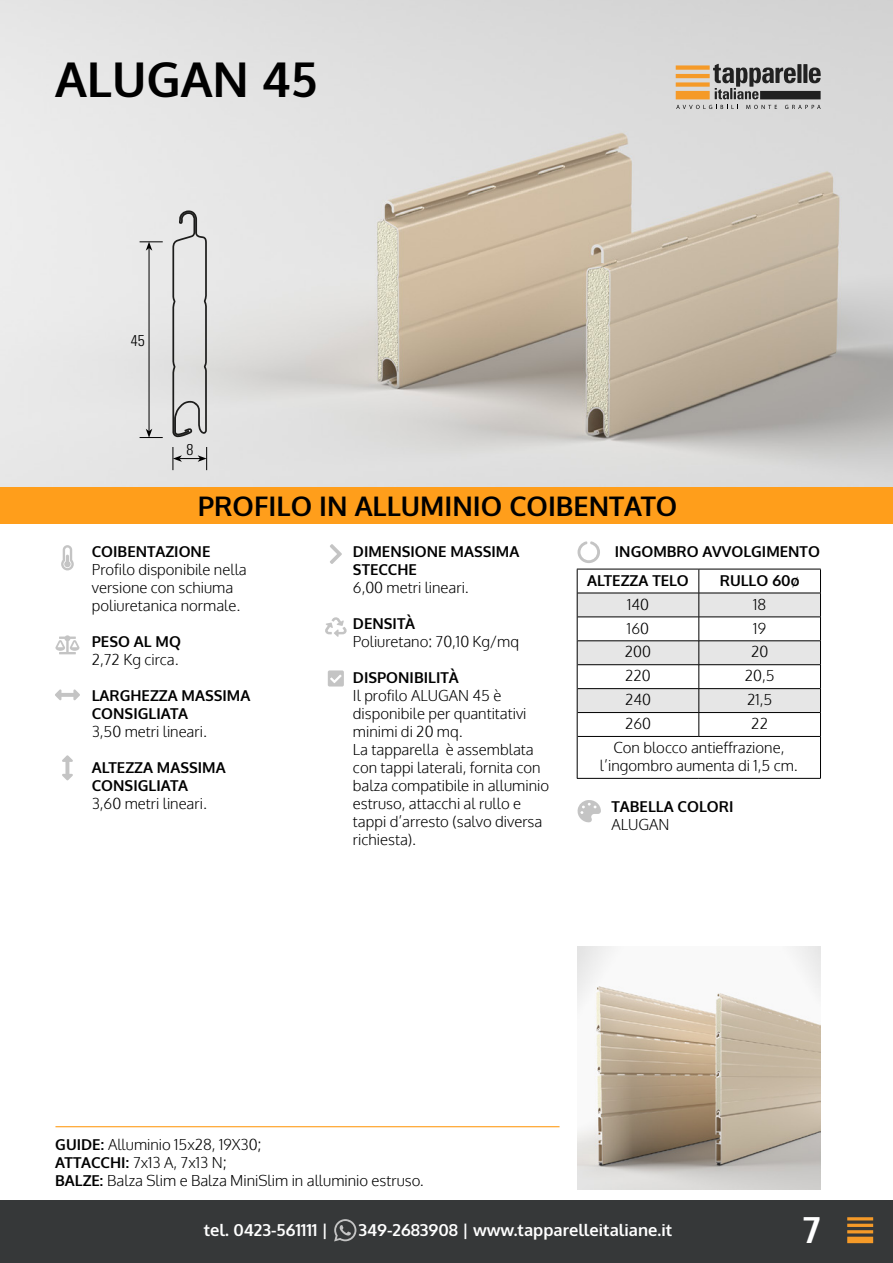
<style>
.page{position:relative;width:893px;height:1263px;background:#fff}
.page>*{position:absolute;margin:0;border:0;box-sizing:border-box;transform-origin:0 0}
.t1{font:700 48px "Oxygen";color:#000}
.t2{font:700 36px "Oxygen";color:#fff}
.t3{font:700 27px "Oxygen";color:#000}
.t4{font:700 16.5px "Oxygen";color:#fff}
.t5{font:300 condensed 15.6px "Univers";color:#000}
.t6{font:300 15px/18px "Oxygen";color:#000}
.t7{font:700 15px/18px "Oxygen";color:#000}
.s1{font-weight:700}
</style>
<div class="page">
<div style="left:0;top:1200px;width:893px;height:63px;background:#363839"></div>
<div style="left:0;top:487px;width:893px;height:37px;background:#ff9e1b"></div>
<hr style="left:847px;top:1217px;width:26px;height:3px;background:#f59a28">
<hr style="left:847px;top:1224px;width:26px;height:3px;background:#f59a28">
<hr style="left:847px;top:1230px;width:26px;height:3px;background:#f59a28">
<div style="left:847px;top:1237px;width:26px;height:6px;background:#f59a28"></div>
<svg style="left:577px;top:541px;width:23px;height:22px"></svg>
<svg style="left:61px;top:545px;width:13px;height:25px"></svg>
<svg style="left:55px;top:635px;width:24px;height:19px"></svg>
<svg style="left:55px;top:689px;width:25px;height:12px"></svg>
<svg style="left:62px;top:755px;width:11px;height:25px"></svg>
<svg style="left:330px;top:544px;width:12px;height:20px"></svg>
<svg style="left:325px;top:617px;width:22px;height:20px"></svg>
<svg style="left:328px;top:670px;width:16px;height:16px"></svg>
<svg style="left:577px;top:800px;width:24px;height:23px"></svg>
<hr style="left:55px;top:1126px;width:505px;height:1px;background:#ff9e1b">
<img style="left:1px;top:0;width:892px;height:487px">
<img style="left:0;top:0;width:1px;height:487px">
<img style="left:578px;top:946px;width:243px;height:243px">
<svg style="left:172px;top:210px;width:35px;height:227px;background:#c9c9c9"></svg>
<hr style="left:149px;top:248px;width:1px;height:183px;background:#000">
<svg style="left:140px;top:242px;width:23px;height:9px"></svg>
<svg style="left:140px;top:429px;width:23px;height:9px"></svg>
<svg style="left:173px;top:447px;width:34px;height:23px"></svg>
<svg style="left:334px;top:1219px;width:22px;height:22px"></svg>
<hr style="left:577px;top:736px;width:1px;height:42px;background:#000">
<hr style="left:577px;top:778px;width:122px;height:1px;background:#000">
<hr style="left:699px;top:778px;width:122px;height:1px;background:#000">
<hr style="left:578px;top:736px;width:121px;height:1px;background:#000">
<hr style="left:699px;top:736px;width:122px;height:1px;background:#000">
<svg style="left:577px;top:569px;width:244px;height:167px"></svg>
<hr style="left:820px;top:737px;width:1px;height:41px;background:#000">
<div style="left:676px;top:65px;width:34px;height:5px;background:#f59a28"></div>
<hr style="left:676px;top:74px;width:34px;height:4px;background:#f59a28">
<div style="left:676px;top:82px;width:34px;height:5px;background:#f59a28"></div>
<div style="left:676px;top:91px;width:34px;height:8px;background:#f59a28"></div>
<svg style="left:676px;top:105px;width:62px;height:4px"></svg>
<svg style="left:746px;top:105px;width:31px;height:4px"></svg>
<svg style="left:785px;top:105px;width:36px;height:4px"></svg>
<svg style="left:797px;top:64px;width:4px;height:19px"></svg>
<svg style="left:803px;top:64px;width:4px;height:19px"></svg>
<svg style="left:809px;top:67px;width:12px;height:16px"></svg>
<svg style="left:713px;top:64px;width:83px;height:35px;background:#8c8c8c"></svg>
<div style="left:760px;top:91px;width:61px;height:8px;background:#212121"></div>
<h1 class="t1" style="left:55px;top:49px;width:264px">ALUGAN 45</h1>
<p class="t5" style="left:131px;top:331px;width:15px">45</p>
<p class="t5" style="left:186px;top:440px;width:8px">8</p>
<h3 class="t3" style="left:198px;top:489px;width:481px">PROFILO IN ALLUMINIO COIBENTATO</h3>
<p class="t7" style="left:92px;top:542px;width:120px">COIBENTAZIONE</p>
<p class="t6" style="left:92px;top:561px;width:157px">Profilo disponibile nella versione con schiuma poliuretanica normale.</p>
<p class="t7" style="left:92px;top:632px;width:91px">PESO AL MQ</p>
<p class="t6" style="left:92px;top:651px;width:88px">2,72 Kg circa.</p>
<p class="t7" style="left:92px;top:686px;width:160px">LARGHEZZA MASSIMA<br>CONSIGLIATA</p>
<p class="t6" style="left:92px;top:723px;width:116px">3,50 metri lineari.</p>
<p class="t7" style="left:92px;top:758px;width:135px">ALTEZZA MASSIMA<br>CONSIGLIATA</p>
<p class="t6" style="left:92px;top:795px;width:117px">3,60 metri lineari.</p>
<p class="t7" style="left:353px;top:542px;width:168px">DIMENSIONE MASSIMA<br>STECCHE</p>
<p class="t6" style="left:353px;top:579px;width:117px">6,00 metri lineari.</p>
<p class="t7" style="left:353px;top:614px;width:64px">DENSITÀ</p>
<p class="t6" style="left:353px;top:633px;width:168px">Poliuretano: 70,10 Kg/mq</p>
<p class="t7" style="left:353px;top:668px;width:107px">DISPONIBILITÀ</p>
<p class="t6" style="left:353px;top:687px;width:198px">Il profilo ALUGAN 45 è disponibile per quantitativi minimi di 20 mq.<br>La tapparella è assemblata con tappi laterali, fornita con balza compatibile in alluminio estruso, attacchi al rullo e tappi d’arresto (salvo diversa richiesta).</p>
<p class="t7" style="left:587px;top:537px;width:234px;line-height:29.2px;text-indent:28px">INGOMBRO AVVOLGIMENTO<br>ALTEZZA TELO</p>
<p class="t7" style="left:720px;top:572px;width:81px">RULLO 60ø</p>
<p class="t6" style="left:627px;top:596px;width:24px">140</p>
<p class="t6" style="left:753px;top:596px;width:15px">18</p>
<p class="t6" style="left:627px;top:620px;width:24px">160</p>
<p class="t6" style="left:753px;top:620px;width:14px">19</p>
<p class="t6" style="left:625px;top:643px;width:28px">200</p>
<p class="t6" style="left:751px;top:643px;width:19px">20</p>
<p class="t6" style="left:625px;top:667px;width:27px">220</p>
<p class="t6" style="left:745px;top:667px;width:31px">20,5</p>
<p class="t6" style="left:625px;top:691px;width:28px">240</p>
<p class="t6" style="left:747px;top:691px;width:27px">21,5</p>
<p class="t6" style="left:625px;top:715px;width:28px">260</p>
<p class="t6" style="left:613px;top:712px;width:173px;line-height:23.9px;text-indent:138px">22<br>Con blocco antieffrazione,</p>
<p class="t6" style="left:600px;top:757px;width:199px">l’ingombro aumenta di 1,5 cm.</p>
<p class="t7" style="left:612px;top:798px;width:123px">TABELLA COLORI</p>
<p class="t6" style="left:612px;top:816px;width:60px">ALUGAN</p>
<p class="t6" style="left:55px;top:1136px;width:370px"><span class="s1">GUIDE:</span> Alluminio 15x28, 19X30;<br><span class="s1">ATTACCHI:</span> 7x13 A, 7x13 N;<br><span class="s1">BALZE:</span> Balza Slim e Balza MiniSlim in alluminio estruso.</p>
<p class="t4" style="left:204px;top:1220px;width:126px">tel. 0423-561111 |</p>
<p class="t4" style="left:358px;top:1220px;width:315px">349-2683908 | www.tapparelleitaliane.it</p>
<h2 class="t2" style="left:802px;top:1207px;width:20px">7</h2>
</div>
